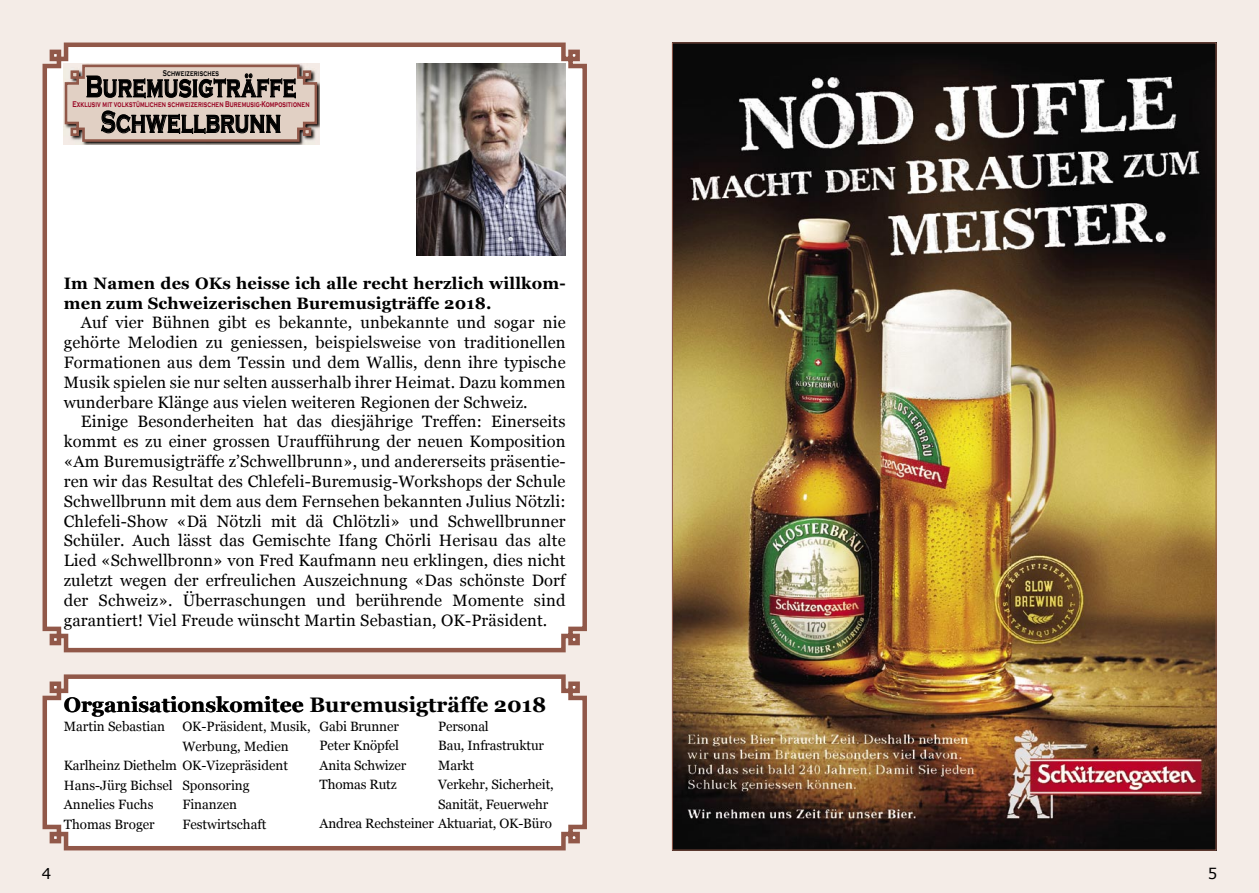
<style>
.page{position:relative;width:1259px;height:893px;background:#f4ece7}
.page>*{position:absolute;margin:0;border:0;box-sizing:border-box;transform-origin:0 0}
.t1{font:700 31.35px "Copperplate Gothic";letter-spacing:.02em;color:#000;scale:.67 1}
.t2{font:700 21px "Georgia";color:#000}
.t3{font:16.5px/19.8px "Georgia";letter-spacing:.01em;color:#000;text-align:justify}
.t4{font:700 16.5px/19.8px "Georgia";letter-spacing:.01em;color:#000}
.t5{font:15px "Verdana";color:#000}
.t6{font:13.5px/19.5px "Georgia";letter-spacing:-.01em;color:#000;text-align:right}
.t7{font:700 8.55px "Copperplate Gothic";letter-spacing:.02em;color:#97001f;scale:.67 1}
.t8{font:700 8.55px "Copperplate Gothic";letter-spacing:.02em;color:#000;scale:.67 1}
</style>
<div class="page">
<div style="left:42px;top:42px;width:545px;height:611px;background:#fff"></div>
<img style="left:417px;top:64px;width:149px;height:191px">
<svg style="left:63px;top:64px;width:256px;height:81px;background:#b8a79d"></svg>
<svg style="left:42px;top:674px;width:545px;height:177px;background:#f7f2f1"></svg>
<img style="left:674px;top:45px;width:540px;height:803px">
<p class="t8" style="left:163px;top:68px;width:85px">Schweizerisches</p>
<p class="t1" style="left:86px;top:69px;width:315px">Buremusigträffe</p>
<p class="t7" style="left:72px;top:100px;width:355px">Exklusiv mit volkstümlichen schweizerischen Buremusig-Kompositionen</p>
<p class="t1" style="left:101px;top:105px;width:271px">Schwellbrunn</p>
<p class="t4" style="left:64px;top:273px;width:503px">Im Namen des OKs heisse ich alle recht herzlich willkom&shy;men zum Schweizerischen Buremusigträffe 2018.</p>
<p class="t3" style="left:64px;top:313px;width:503px;text-indent:17px">Auf vier Bühnen gibt es bekannte, unbekannte und sogar nie gehörte Melodien zu geniessen, beispielsweise von traditionellen Formationen aus dem Tessin und dem Wallis, denn ihre typische Musik spielen sie nur selten ausserhalb ihrer Heimat. Dazu kommen wunderbare Klänge aus vielen weiteren Regionen der Schweiz.</p>
<p class="t3" style="left:64px;top:412px;width:503px;text-indent:17px">Einige Besonderheiten hat das diesjährige Treffen: Einerseits kommt es zu einer grossen Uraufführung der neuen Komposition «Am Buremusigträffe z’Schwellbrunn», und andererseits präsentie&shy;ren wir das Resultat des Chlefeli-Buremusig-Workshops der Schule Schwellbrunn mit dem aus dem Fernsehen bekannten Julius Nötzli:<br>Chlefeli-Show «Dä Nötzli mit dä Chlötzli» und Schwellbrunner Schüler. Auch lässt das Gemischte Ifang Chörli Herisau das alte Lied «Schwellbronn» von Fred Kaufmann neu erklingen, dies nicht zuletzt wegen der erfreulichen Auszeichnung «Das schönste Dorf der Schweiz». Überraschungen und berührende Momente sind garantiert! Viel Freude wünscht Martin Sebastian, OK-Präsident.</p>
<p class="t2" style="left:64px;top:691px;width:484px">Organisationskomitee Buremusigträffe 2018</p>
<p class="t6" style="left:64px;top:717px;width:103px">Martin Sebastian</p>
<p class="t6" style="left:182px;top:717px;width:130px">OK-Präsident, Musik,</p>
<p class="t6" style="left:64px;top:736px;width:226px">Werbung, Medien<br>Karlheinz Diethelm OK-Vizepräsident</p>
<p class="t6" style="left:64px;top:775px;width:187px">Hans-Jürg Bichsel Sponsoring</p>
<p class="t6" style="left:64px;top:795px;width:91px">Annelies Fuchs</p>
<p class="t6" style="left:182px;top:795px;width:56px">Finanzen</p>
<p class="t6" style="left:64px;top:814px;width:92px">Thomas Broger</p>
<p class="t6" style="left:182px;top:814px;width:86px">Festwirtschaft</p>
<p class="t6" style="left:320px;top:717px;width:81px">Gabi Brunner</p>
<p class="t6" style="left:438px;top:717px;width:52px">Personal</p>
<p class="t6" style="left:320px;top:736px;width:81px">Peter Knöpfel</p>
<p class="t6" style="left:438px;top:736px;width:107px">Bau, Infrastruktur</p>
<p class="t6" style="left:320px;top:756px;width:88px">Anita Schwizer</p>
<p class="t6" style="left:438px;top:756px;width:37px">Markt</p>
<p class="t6" style="left:320px;top:775px;width:79px">Thomas Rutz</p>
<p class="t6" style="left:438px;top:775px;width:117px">Verkehr, Sicherheit,</p>
<p class="t6" style="left:320px;top:795px;width:234px">Sanität, Feuerwehr<br>Andrea Rechsteiner Aktuariat, OK-Büro</p>
<p class="t5" style="left:42px;top:863px;width:11px">4</p>
<p class="t5" style="left:1207px;top:863px;width:11px">5</p>
</div>
